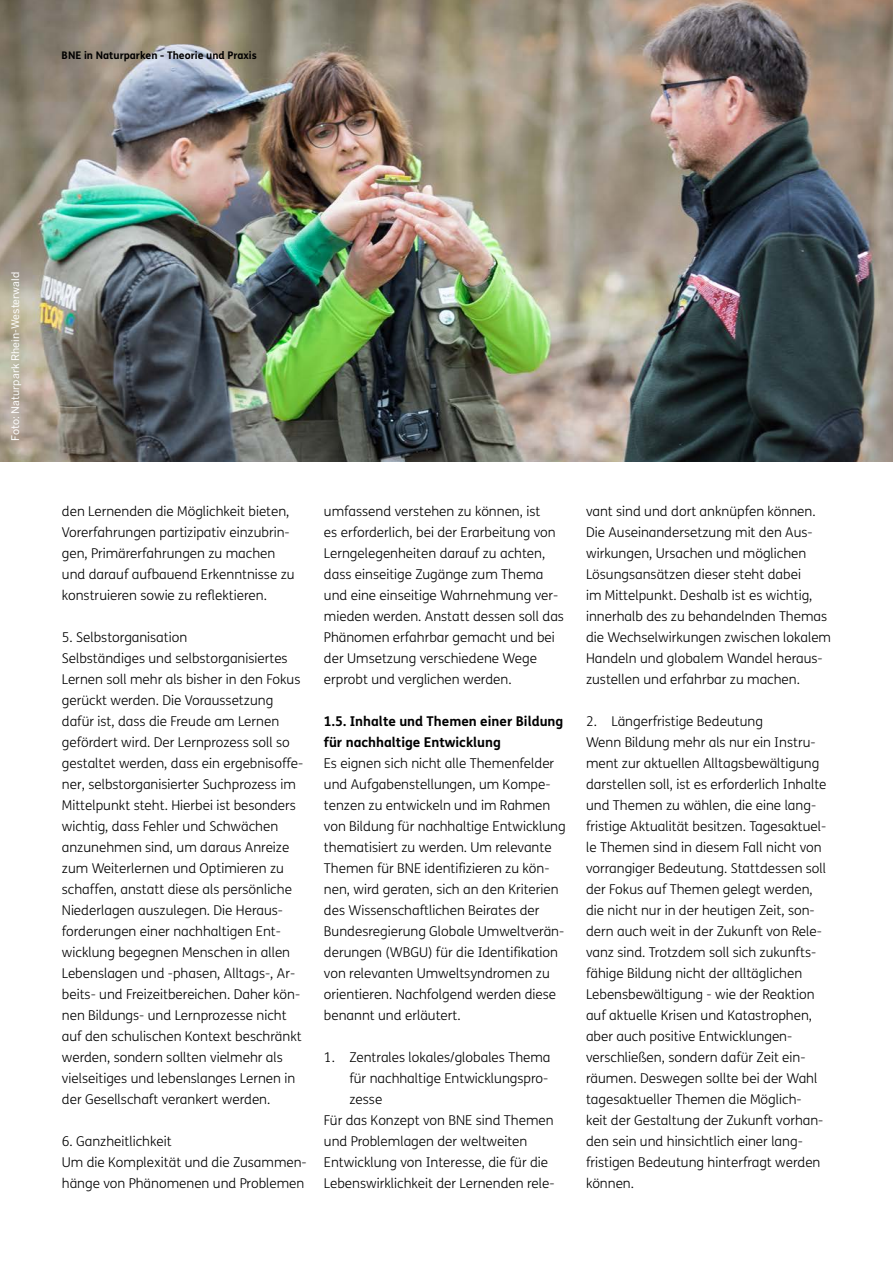
<style>
.page{position:relative;width:893px;height:1263px;background:#fff}
.page>*{position:absolute;margin:0;border:0;box-sizing:border-box;transform-origin:0 0}
.t1{font:300 13.5px/21px "FS Me";color:#000}
.t2{font:700 13.5px/21px "FS Me";color:#000}
.t3{font:700 10.5px "FS Me";color:#000}
.t4{font:10.5px "Benton Sans";color:#fff}
</style>
<div class="page">
<img style="left:0;top:0;width:893px;height:462px">
<p class="t3" style="left:62px;top:47px;width:197px">BNE in Naturparken - Theorie und Praxis</p>
<p class="t4" style="left:9px;top:441px;width:171px;rotate:-90deg">Foto: Naturpark Rhein-Westerwald</p>
<p class="t1" style="left:62px;top:500px;width:234px">den Lernenden die Möglichkeit bieten, Vorerfahrungen partizipativ einzubrin&shy;gen, Primärerfahrungen zu machen und darauf aufbauend Erkenntnisse zu konstruieren sowie zu reflektieren.</p>
<p class="t1" style="left:62px;top:626px;width:243px">5. Selbstorganisation<br>Selbständiges und selbstorganisiertes Lernen soll mehr als bisher in den Fokus gerückt werden. Die Voraussetzung dafür ist, dass die Freude am Lernen gefördert wird. Der Lernprozess soll so gestaltet werden, dass ein ergebnisoffe&shy;ner, selbstorganisierter Suchprozess im Mittelpunkt steht. Hierbei ist besonders wichtig, dass Fehler und Schwächen anzunehmen sind, um daraus Anreize zum Weiterlernen und Optimieren zu schaffen, anstatt diese als persönliche Niederlagen auszulegen. Die Heraus&shy;forderungen einer nachhaltigen Ent&shy;wicklung begegnen Menschen in allen Lebenslagen und -phasen, Alltags-, Ar&shy;beits- und Freizeitbereichen. Daher kön&shy;nen Bildungs- und Lernprozesse nicht auf den schulischen Kontext beschränkt werden, sondern sollten vielmehr als vielseitiges und lebenslanges Lernen in der Gesellschaft verankert werden.</p>
<p class="t1" style="left:62px;top:1130px;width:246px">6. Ganzheitlichkeit<br>Um die Komplexität und die Zusammen&shy;hänge von Phänomenen und Problemen</p>
<p class="t1" style="left:324px;top:500px;width:242px">umfassend verstehen zu können, ist<br>es erforderlich, bei der Erarbeitung von Lerngelegenheiten darauf zu achten, dass einseitige Zugänge zum Thema und eine einseitige Wahrnehmung ver&shy;mieden werden. Anstatt dessen soll das Phänomen erfahrbar gemacht und bei der Umsetzung verschiedene Wege erprobt und verglichen werden.</p>
<p class="t2" style="left:324px;top:710px;width:241px">1.5. Inhalte und Themen einer Bildung für nachhaltige Entwicklung</p>
<p class="t1" style="left:324px;top:752px;width:243px">Es eignen sich nicht alle Themenfelder und Aufgabenstellungen, um Kompe&shy;tenzen zu entwickeln und im Rahmen von Bildung für nachhaltige Entwicklung thematisiert zu werden. Um relevante Themen für BNE identifizieren zu kön&shy;nen, wird geraten, sich an den Kriterien des Wissenschaftlichen Beirates der Bundesregierung Globale Umweltverän&shy;derungen (WBGU) für die Identifikation von relevanten Umweltsyndromen zu orientieren. Nachfolgend werden diese benannt und erläutert.</p>
<p class="t1" style="left:324px;top:1046px;width:228px">1. Zentrales lokales/globales Thema</p>
<p class="t1" style="left:349px;top:1067px;width:200px">für nachhaltige Entwicklungspro-</p>
<p class="t1" style="left:349px;top:1088px;width:34px">zesse</p>
<p class="t1" style="left:324px;top:1110px;width:231px">Für das Konzept von BNE sind Themen</p>
<p class="t1" style="left:324px;top:1131px;width:205px">und Problemlagen der weltweiten</p>
<p class="t1" style="left:324px;top:1152px;width:226px">Entwicklung von Interesse, die für die</p>
<p class="t1" style="left:324px;top:1173px;width:232px">Lebenswirklichkeit der Lernenden rele-</p>
<p class="t1" style="left:586px;top:501px;width:247px">vant sind und dort anknüpfen können.<br>Die Auseinandersetzung mit den Aus&shy;wirkungen, Ursachen und möglichen Lösungsansätzen dieser steht dabei<br>im Mittelpunkt. Deshalb ist es wichtig, innerhalb des zu behandelnden Themas die Wechselwirkungen zwischen lokalem Handeln und globalem Wandel heraus&shy;zustellen und erfahrbar zu machen.</p>
<p class="t1" style="left:586px;top:711px;width:242px">2. Längerfristige Bedeutung<br>Wenn Bildung mehr als nur ein Instru&shy;ment zur aktuellen Alltagsbewältigung darstellen soll, ist es erforderlich Inhalte und Themen zu wählen, die eine lang&shy;fristige Aktualität besitzen. Tagesaktuel&shy;le Themen sind in diesem Fall nicht von vorrangiger Bedeutung. Stattdessen soll der Fokus auf Themen gelegt werden, die nicht nur in der heutigen Zeit, son&shy;dern auch weit in der Zukunft von Rele&shy;vanz sind. Trotzdem soll sich zukunfts&shy;fähige Bildung nicht der alltäglichen Lebensbewältigung - wie der Reaktion auf aktuelle Krisen und Katastrophen, aber auch positive Entwicklungen&shy;verschließen, sondern dafür Zeit ein&shy;räumen. Deswegen sollte bei der Wahl tagesaktueller Themen die Möglich&shy;keit der Gestaltung der Zukunft vorhan&shy;den sein und hinsichtlich einer lang&shy;fristigen Bedeutung hinterfragt werden können.</p>
</div>
